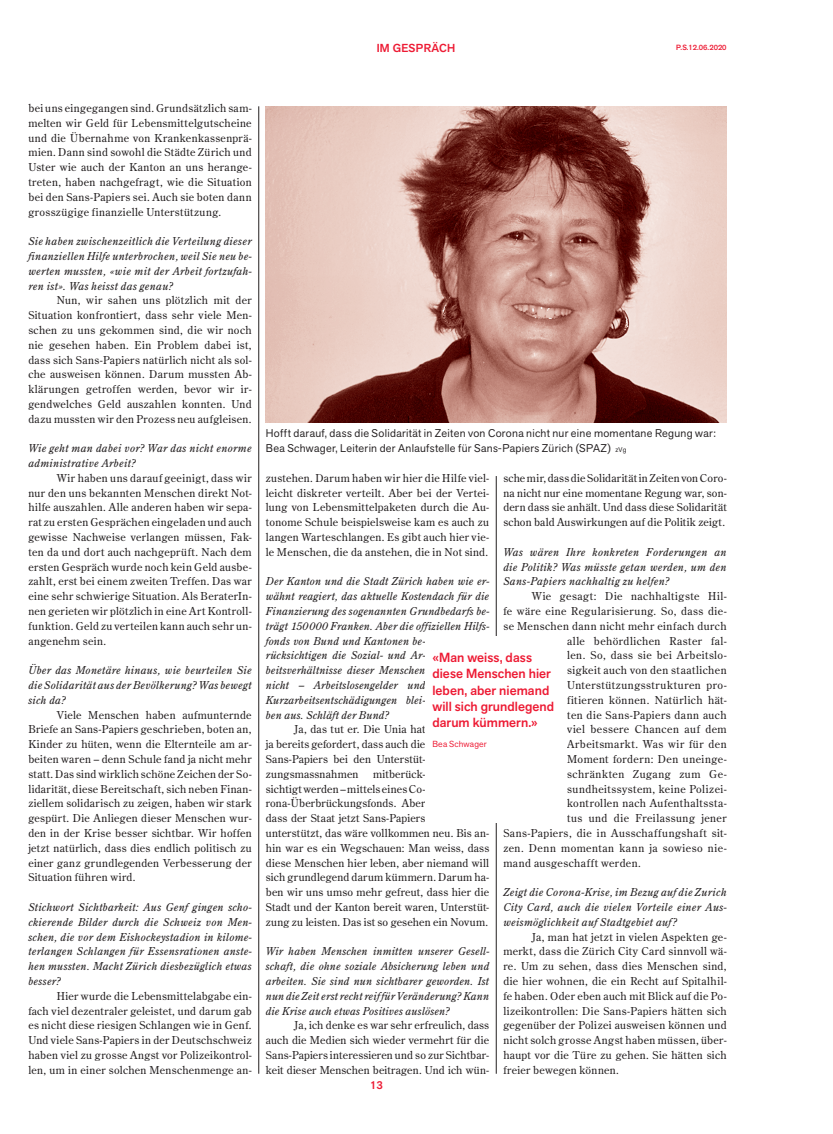
<style>
.page{position:relative;width:833px;height:1134px;background:#fff}
.page>*{position:absolute;margin:0;border:0;box-sizing:border-box;transform-origin:0 0}
.t1{font:500 13.12px/16.2px "Akzid Grtsk Next";letter-spacing:.005em;color:#ed1a33}
.t2{font:500 11.5px "Akzid Grtsk Next";letter-spacing:.02em;color:#ed1a33}
.t3{font:500 11.25px "Akzid Grtsk Next";color:#ed1a33}
.t4{font:11.12px/14.8px "Akzid Grtsk Next";letter-spacing:.025em;color:#231f20}
.t5{font:10.75px/14.8px "Century Old Style Std";letter-spacing:.03em;color:#231f20;text-align:justify}
.t6{font:italic 10.75px/14.8px "Century Old Style Std";letter-spacing:.02em;color:#231f20;text-align:justify}
.t7{font:10.75px "Century Old Style Std";letter-spacing:.05em;color:#231f20}
.t8{font:8.75px "Akzid Grtsk Next";letter-spacing:.02em;color:#ed1a33}
.t9{font:500 7.5px "Akzid Grtsk Next";color:#ed1a33}
.s1{font-size:6.88px}
</style>
<div class="page">
<img style="left:266px;top:106px;width:460px;height:317px">
<hr style="left:496px;top:476px;width:1px;height:598px;background:#231f20">
<hr style="left:258px;top:106px;width:1px;height:968px;background:#231f20">
<div style="left:425px;top:636px;width:142px;height:186px;background:#fff"></div>
<p class="t2" style="left:377px;top:41px;width:80px">IM GESPRÄCH</p>
<p class="t9" style="left:676px;top:42px;width:52px">P.S.12.06.2020</p>
<p class="t5" style="left:28px;top:101px;width:225px">bei uns eingegangen sind. Grundsätzlich sam&shy;melten wir Geld für Lebensmittelgutscheine und die Übernahme von Krankenkassenprä&shy;mien. Dann sind sowohl die Städte Zürich und Uster wie auch der Kanton an uns herange&shy;treten, haben nachgefragt, wie die Situation bei den Sans-Papiers sei. Auch sie boten dann grosszügige finanzielle Unterstützung.</p>
<p class="t6" style="left:28px;top:234px;width:225px">Sie haben zwischenzeitlich die Verteilung dieser finanziellen Hilfe unterbrochen, weil Sie neu be&shy;werten mussten, «wie mit der Arbeit fortzufah&shy;ren ist». Was heisst das genau?</p>
<p class="t5" style="left:28px;top:293px;width:225px;text-indent:28px">Nun, wir sahen uns plötzlich mit der Situation konfrontiert, dass sehr viele Men&shy;schen zu uns gekommen sind, die wir noch nie gesehen haben. Ein Problem dabei ist, dass sich Sans-Papiers natürlich nicht als sol&shy;che ausweisen können. Darum mussten Ab&shy;klärungen getroffen werden, bevor wir ir&shy;gendwelches Geld auszahlen konnten. Und dazu mussten wir den Prozess neu aufgleisen.</p>
<p class="t6" style="left:28px;top:441px;width:225px">Wie geht man dabei vor? War das nicht enorme administrative Arbeit?</p>
<p class="t5" style="left:28px;top:470px;width:225px;text-indent:28px">Wir haben uns darauf geeinigt, dass wir nur den uns bekannten Menschen direkt Not&shy;hilfe auszahlen. Alle anderen haben wir sepa&shy;rat zu ersten Gesprächen eingeladen und auch gewisse Nachweise verlangen müssen, Fak&shy;ten da und dort auch nachgeprüft. Nach dem ersten Gespräch wurde noch kein Geld ausbe&shy;zahlt, erst bei einem zweiten Treffen. Das war eine sehr schwierige Situation. Als BeraterIn&shy;nen gerieten wir plötzlich in eine Art Kontroll&shy;funktion. Geld zu verteilen kann auch sehr un&shy;angenehm sein.</p>
<p class="t6" style="left:28px;top:663px;width:225px">Über das Monetäre hinaus, wie beurteilen Sie die Solidarität aus der Bevölkerung? Was bewegt sich da?</p>
<p class="t5" style="left:28px;top:707px;width:225px;text-indent:28px">Viele Menschen haben aufmunternde Briefe an Sans-Papiers geschrieben, boten an, Kinder zu hüten, wenn die Elternteile am ar&shy;beiten waren – denn Schule fand ja nicht mehr statt. Das sind wirklich schöne Zeichen der So&shy;lidarität, diese Bereitschaft, sich neben Finan&shy;ziellem solidarisch zu zeigen, haben wir stark gespürt. Die Anliegen dieser Menschen wur&shy;den in der Krise besser sichtbar. Wir hoffen jetzt natürlich, dass dies endlich politisch zu einer ganz grundlegenden Verbesserung der Situation führen wird.</p>
<p class="t6" style="left:28px;top:899px;width:225px">Stichwort Sichtbarkeit: Aus Genf gingen scho&shy;ckierende Bilder durch die Schweiz von Men&shy;schen, die vor dem Eishockeystadion in kilome&shy;terlangen Schlangen für Essensrationen anste&shy;hen mussten. Macht Zürich diesbezüglich etwas besser?</p>
<p class="t5" style="left:28px;top:988px;width:225px;text-indent:28px">Hier wurde die Lebensmittelabgabe ein&shy;fach viel dezentraler geleistet, und darum gab es nicht diese riesigen Schlangen wie in Genf.<br>Und viele Sans-Papiers in der Deutschschweiz haben viel zu grosse Angst vor Polizeikontrol&shy;len, um in einer solchen Menschenmenge an-</p>
<p class="t4" style="left:266px;top:426px;width:451px">Hofft darauf, dass die Solidarität in Zeiten von Corona nicht nur eine momentane Regung war:<br>Bea Schwager, Leiterin der Anlaufstelle für Sans-Papiers Zürich (SPAZ) <span class="s1">zVg</span></p>
<p class="t5" style="left:266px;top:470px;width:225px">zustehen. Darum haben wir hier die Hilfe viel&shy;leicht diskreter verteilt. Aber bei der Vertei&shy;lung von Lebensmittelpaketen durch die Au&shy;tonome Schule beispielsweise kam es auch zu langen Warteschlangen. Es gibt auch hier vie&shy;le Menschen, die da anstehen, die in Not sind.</p>
<p class="t6" style="left:266px;top:574px;width:225px;text-align:left">Der Kanton und die Stadt Zürich haben wie er&shy;wähnt reagiert, das aktuelle Kostendach für die Finanzierung des sogenannten Grundbedarfs be&shy;trägt 150000 Franken. Aber die offiziellen Hilfs&shy;fonds von Bund und Kantonen be&shy;rücksichtigen die Sozial- und Ar&shy;beitsverhältnisse dieser Menschen<br>nicht – Arbeitslosengelder und Kurzarbeitsentschädigungen blei-<br>ben aus. Schläft der Bund?</p>
<p class="t5" style="left:266px;top:722px;width:161px;text-indent:28px">Ja, das tut er. Die Unia hat ja bereits gefordert, dass auch die Sans-Papiers bei den Unterstüt&shy;zungsmassnahmen</p>
<p class="t5" style="left:503px;top:470px;width:225px">sche mir, dass die Solidarität in Zeiten von Coro&shy;na nicht nur eine momentane Regung war, son&shy;dern dass sie anhält. Und dass diese Solidarität schon bald Auswirkungen auf die Politik zeigt.</p>
<p class="t6" style="left:503px;top:544px;width:225px">Was wären Ihre konkreten Forderungen an die Politik? Was müsste getan werden, um den Sans-Papiers nachhaltig zu helfen?</p>
<p class="t5" style="left:532px;top:589px;width:196px">Wie gesagt: Die nachhaltigste Hil-</p>
<p class="t5" style="left:503px;top:604px;width:225px">fe wäre eine Regularisierung. So, dass die-</p>
<p class="t5" style="left:503px;top:618px;width:225px">se Menschen dann nicht mehr einfach durch</p>
<p class="t5" style="left:567px;top:633px;width:161px">alle behördlichen Raster fal-</p>
<p class="t5" style="left:567px;top:648px;width:161px">len. So, dass sie bei Arbeitslo-</p>
<p class="t5" style="left:567px;top:663px;width:161px">sigkeit auch von den staatlichen</p>
<p class="t7" style="left:567px;top:678px;width:161px">Unterstützungsstrukturen pro-</p>
<p class="t5" style="left:567px;top:692px;width:161px">fitieren können. Natürlich hät-</p>
<p class="t5" style="left:567px;top:707px;width:161px">ten die Sans-Papiers dann auch</p>
<p class="t5" style="left:567px;top:722px;width:161px">viel bessere Chancen auf dem</p>
<p class="t5" style="left:567px;top:737px;width:161px">Arbeitsmarkt. Was wir für den</p>
<p class="t5" style="left:567px;top:751px;width:161px">Moment fordern: Den uneinge-</p>
<p class="t7" style="left:567px;top:767px;width:161px">schränkten Zugang zum Ge-</p>
<p class="t5" style="left:567px;top:781px;width:161px">sundheitssystem, keine Polizei-</p>
<p class="t5" style="left:567px;top:796px;width:161px">kontrollen nach Aufenthaltssta-</p>
<p class="t5" style="left:567px;top:811px;width:161px">tus und die Freilassung jener</p>
<p class="t5" style="left:503px;top:825px;width:225px">Sans-Papiers, die in Ausschaffungshaft sit-</p>
<p class="t5" style="left:503px;top:840px;width:225px">zen. Denn momentan kann ja sowieso nie-</p>
<p class="t5" style="left:503px;top:855px;width:139px">mand ausgeschafft werden.</p>
<p class="t6" style="left:503px;top:885px;width:225px">Zeigt die Corona-Krise, im Bezug auf die Zurich City Card, auch die vielen Vorteile einer Aus&shy;weismöglichkeit auf Stadtgebiet auf?</p>
<p class="t5" style="left:503px;top:929px;width:225px;text-indent:28px">Ja, man hat jetzt in vielen Aspekten ge&shy;merkt, dass die Zürich City Card sinnvoll wä&shy;re. Um zu sehen, dass dies Menschen sind, die hier wohnen, die ein Recht auf Spitalhil&shy;fe haben. Oder eben auch mit Blick auf die Po&shy;lizeikontrollen: Die Sans-Papiers hätten sich gegenüber der Polizei ausweisen können und nicht solch grosse Angst haben müssen, über&shy;haupt vor die Türe zu gehen. Sie hätten sich freier bewegen können.</p>
<p class="t1" style="left:432px;top:649px;width:123px">«Man weiss, dass diese Menschen hier leben, aber niemand will sich grundlegend darum kümmern.»</p>
<p class="t8" style="left:432px;top:738px;width:56px">Bea Schwager</p>
<p class="t5" style="left:266px;top:766px;width:225px;text-align:left;text-indent:107px">mitberück-<br>sichtigt werden – mittels eines Co&shy;rona-Überbrückungsfonds. Aber<br>dass der Staat jetzt Sans-Papiers<br>unterstützt, das wäre vollkommen neu. Bis an&shy;hin war es ein Wegschauen: Man weiss, dass diese Menschen hier leben, aber niemand will sich grundlegend darum kümmern. Darum ha&shy;ben wir uns umso mehr gefreut, dass hier die Stadt und der Kanton bereit waren, Unterstüt&shy;zung zu leisten. Das ist so gesehen ein Novum.</p>
<p class="t6" style="left:266px;top:944px;width:225px">Wir haben Menschen inmitten unserer Gesell&shy;schaft, die ohne soziale Absicherung leben und arbeiten. Sie sind nun sichtbarer geworden. Ist nun die Zeit erst recht reif für Veränderung? Kann die Krise auch etwas Positives auslösen?</p>
<p class="t5" style="left:266px;top:1018px;width:225px;text-indent:28px">Ja, ich denke es war sehr erfreulich, dass auch die Medien sich wieder vermehrt für die Sans-Papiers interessieren und so zur Sichtbar&shy;keit dieser Menschen beitragen. Und ich wün-</p>
<p class="t3" style="left:370px;top:1078px;width:14px">13</p>
</div>
